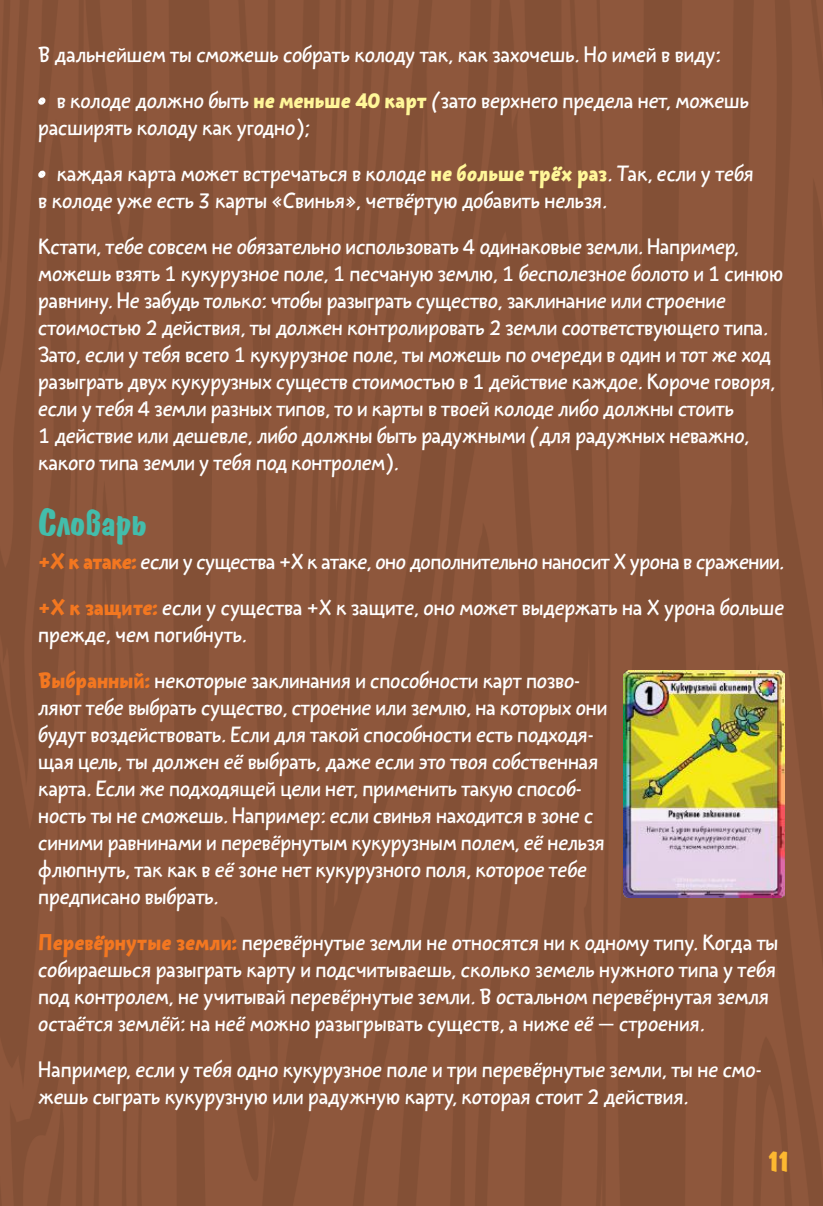
<style>
.page{position:relative;width:823px;height:1206px;background:#fff}
.page>*{position:absolute;margin:0;border:0;box-sizing:border-box;transform-origin:0 0}
.t1{font:700 38.25px "Domkrat";color:#43bdab}
.t2{font:700 31.5px "Domkrat";color:#fdb830}
.t3{font:22.5px/27px "Dereza";letter-spacing:-.005em;color:#fff}
.s1{font-weight:700;color:#fff799}
.s2{font-weight:700;color:#f37720}
</style>
<div class="page">
<img style="left:0;top:0;width:823px;height:1205px">
<div style="left:38px;top:97px;width:7px;height:8px;border:4px solid #fff;border-radius:50%"></div>
<div style="left:38px;top:171px;width:7px;height:7px;border:4px solid #fff;border-radius:50%"></div>
<img style="left:624px;top:670px;width:160px;height:227px">
<p class="t3" style="left:38px;top:32px;width:712px;line-height:46.1px">В дальнейшем ты сможешь собрать колоду так, как захочешь. Но имей в виду:<br>· в колоде должно быть <span class="s1">не меньше 40 карт</span> (зато верхнего предела нет, можешь</p>
<p class="t3" style="left:38px;top:105px;width:717px;line-height:46.1px">расширять колоду как угодно);<br>· каждая карта может встречаться в колоде <span class="s1">не больше трёх раз</span>. Так, если у тебя</p>
<p class="t3" style="left:38px;top:178px;width:702px;line-height:46.1px">в колоде уже есть 3 карты «Свинья», четвёртую добавить нельзя.<br>Кстати, тебе совсем не обязательно использовать 4 одинаковые земли. Например,</p>
<p class="t3" style="left:38px;top:261px;width:746px">можешь взять 1 кукурузное поле, 1 песчаную землю, 1 бесполезное болото и 1 синюю равнину. Не забудь только: чтобы разыграть существо, заклинание или строение стоимостью 2 действия, ты должен контролировать 2 земли соответствующего типа.<br>Зато, если у тебя всего 1 кукурузное поле, ты можешь по очереди в один и тот же ход разыграть двух кукурузных существ стоимостью в 1 действие каждое. Короче говоря, если у тебя 4 земли разных типов, то и карты в твоей колоде либо должны стоить<br>1 действие или дешевле, либо должны быть радужными (для радужных неважно, какого типа земли у тебя под контролем).</p>
<h1 class="t1" style="left:38px;top:503px;width:110px">Словарь</h1>
<p class="t3" style="left:38px;top:539px;width:747px;line-height:46.1px"><span class="s2">+Х к атаке:</span> если у существа +Х к атаке, оно дополнительно наносит Х урона в сражении. <span class="s2">+Х к защите:</span> если у существа +Х к защите, оно может выдержать на Х урона больше</p>
<p class="t3" style="left:38px;top:612px;width:543px;line-height:46.1px">прежде, чем погибнуть.<br><span class="s2">Выбранный:</span> некоторые заклинания и способности карт позво-</p>
<p class="t3" style="left:38px;top:695px;width:570px">ляют тебе выбрать существо, строение или землю, на которых они будут воздействовать. Если для такой способности есть подходя&shy;щая цель, ты должен её выбрать, даже если это твоя собственная карта. Если же подходящей цели нет, применить такую способ&shy;ность ты не сможешь. Например: если свинья находится в зоне с синими равнинами и перевёрнутым кукурузным полем, её нельзя флюпнуть, так как в её зоне нет кукурузного поля, которое тебе предписано выбрать.</p>
<p class="t3" style="left:38px;top:930px;width:741px"><span class="s2">Перевёрнутые земли:</span> перевёрнутые земли не относятся ни к одному типу. Когда ты собираешься разыграть карту и подсчитываешь, сколько земель нужного типа у тебя под контролем, не учитывай перевёрнутые земли. В остальном перевёрнутая земля остаётся землёй: на неё можно разыгрывать существ, а ниже её — строения.</p>
<p class="t3" style="left:38px;top:1057px;width:725px">Например, если у тебя одно кукурузное поле и три перевёрнутые земли, ты не смо&shy;жешь сыграть кукурузную или радужную карту, которая стоит 2 действия.</p>
<h2 class="t2" style="left:768px;top:1144px;width:22px">11</h2>
</div>
